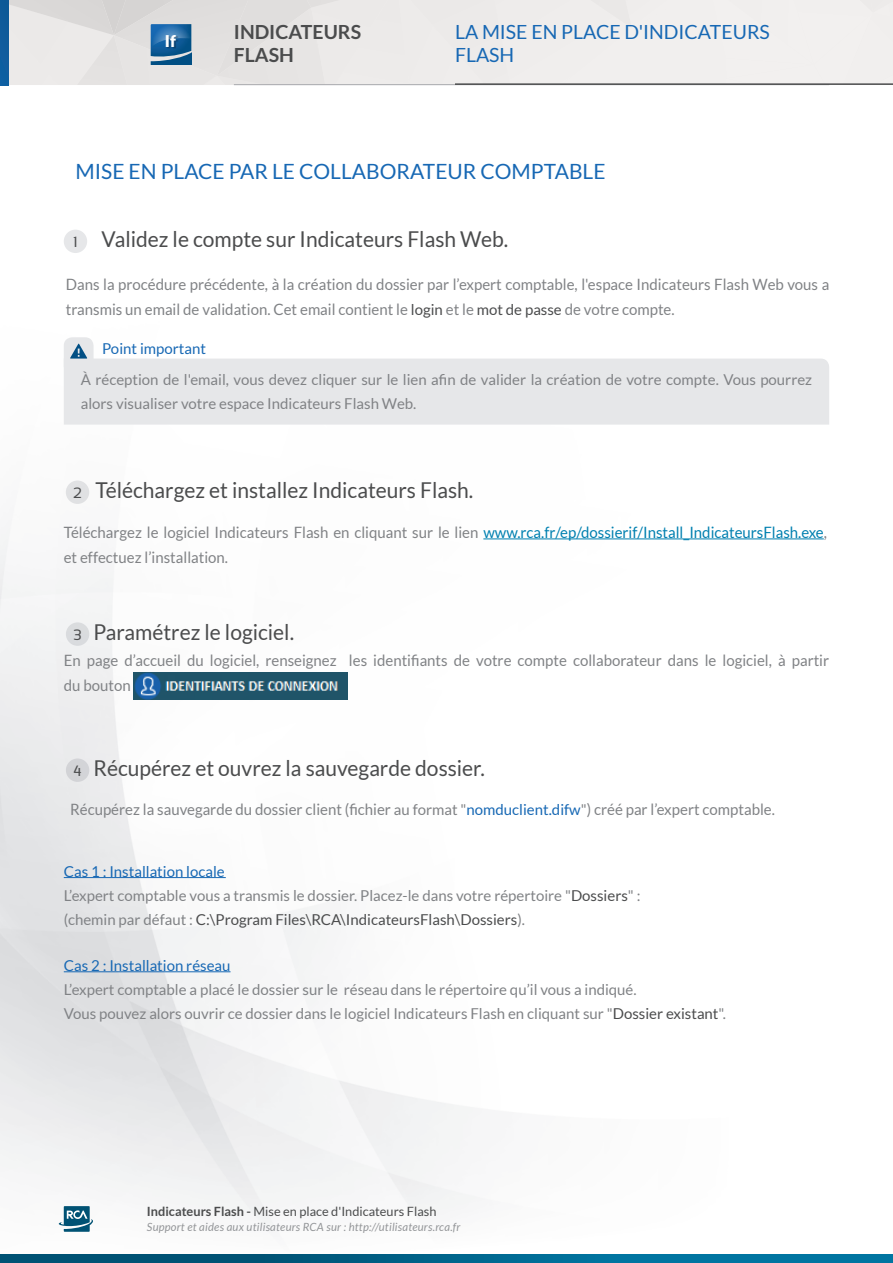
<style>
.page{position:relative;width:893px;height:1263px;background:#fff}
.page>*{position:absolute;margin:0;border:0;box-sizing:border-box;transform-origin:0 0}
.t1{font:21.9px "Lato";color:#4b4c4d;scale:.96 1}
.t2{font:21px "Lato";color:#1768b4}
.t3{font:19.5px/22.5px "Lato";color:#1768b4}
.t4{font:700 19.5px/22.5px "Lato";color:#4b4c4d}
.t5{font:900 16.2px "Lato";color:#fff}
.t6{font:15.6px/24.9px "Lato";color:#808285;scale:.96 1}
.t7{font:15px/24px "Lato";color:#808285}
.t8{font:15px "Lato";color:#4b4c4d}
.t9{font:15px "Lato";color:#1768b4}
.t10{font:15px "Sansation";color:#4b4c4d}
.t11{font:12.75px "Lato";color:#4b4c4d}
.t12{font:italic 11.25px "Lato";letter-spacing:.02em;color:#939598}
.s1{font-size:15px;color:#4b4c4d}
.s2{color:#0080b0}
.s3{font-size:15px}
.s4{font-size:15px;color:#1768b4}
.s5{color:#4b4c4d}
.s6{color:#808285}
.s7{font-weight:700}
</style>
<div class="page">
<img style="left:0;top:85px;width:829px;height:1142px">
<svg style="left:0;top:1254px;width:893px;height:9px;background:#00638a"></svg>
<svg style="left:0;top:0;width:893px;height:85px;background:#e4e4e4"></svg>
<img style="left:165px;top:33px;width:13px;height:19px">
<svg style="left:57px;top:1204px;width:37px;height:28px"></svg>
<div style="left:64px;top:230px;width:23px;height:23px;background:#e6e7e9;border-radius:50%"></div>
<div style="left:66px;top:480px;width:23px;height:24px;background:#e6e7e9;border-radius:50%"></div>
<div style="left:66px;top:622px;width:23px;height:24px;background:#d9dbde;border-radius:50%"></div>
<div style="left:66px;top:758px;width:23px;height:24px;background:#d3d4d7;border-radius:50%"></div>
<hr style="left:483px;top:538px;width:341px;height:1px;background:#0080b0">
<img style="left:134px;top:672px;width:213px;height:27px">
<hr style="left:64px;top:877px;width:162px;height:1px;background:#1768b4">
<hr style="left:64px;top:971px;width:167px;height:1px;background:#1768b4">
<div style="left:64px;top:359px;width:765px;height:66px;background:#e6e7e9"></div>
<div style="left:81px;top:373px;width:731px;height:42px;background:#e6e7e9"></div>
<svg style="left:64px;top:337px;width:30px;height:30px"></svg>
<p class="t4" style="left:234px;top:20px;width:129px">INDICATEURS<br>FLASH</p>
<p class="t5" style="left:165px;top:31px;width:13px">If</p>
<p class="t3" style="left:455px;top:21px;width:316px">LA MISE EN PLACE D'INDICATEURS<br>FLASH</p>
<p class="t2" style="left:75px;top:160px;width:532px">MISE EN PLACE PAR LE COLLABORATEUR COMPTABLE</p>
<p class="t1" style="left:102px;top:227px;width:425px">Validez le compte sur Indicateurs Flash Web.</p>
<p class="t6" style="left:66px;top:272px;width:797px">Dans la procédure précédente, à la création du dossier par l’expert comptable, l'espace Indicateurs Flash Web vous a transmis un email de validation. Cet email contient le <span class="s1">login</span> et le <span class="s1">mot de passe</span> de votre compte.</p>
<p class="t10" style="left:73px;top:233px;width:6px">1</p>
<p class="t9" style="left:102px;top:340px;width:105px">Point important</p>
<p class="t7" style="left:81px;top:367px;width:733px">À réception de l'email, vous devez cliquer sur le lien afin de valider la création de votre compte. Vous pourrez alors visualiser votre espace Indicateurs Flash Web.</p>
<p class="t1" style="left:96px;top:478px;width:395px">Téléchargez et installez Indicateurs Flash.</p>
<p class="t6" style="left:64px;top:520px;width:796px">Téléchargez le logiciel Indicateurs Flash en cliquant sur le lien <span class="s2">www.rca.fr/ep/dossierif/Install_IndicateursFlash.exe</span>, et effectuez l’installation.</p>
<p class="t10" style="left:73px;top:484px;width:10px">2</p>
<p class="t1" style="left:94px;top:620px;width:210px">Paramétrez le logiciel.</p>
<p class="t6" style="left:64px;top:648px;width:799px">En page d’accueil du logiciel, renseignez les identifiants de votre compte collaborateur dans le logiciel, à partir du bouton</p>
<p class="t10" style="left:74px;top:626px;width:10px">3</p>
<p class="t10" style="left:73px;top:762px;width:10px">4</p>
<p class="t1" style="left:94px;top:756px;width:409px">Récupérez et ouvrez la sauvegarde dossier.</p>
<p class="t6" style="left:70px;top:797px;width:736px">Récupérez la sauvegarde du dossier client (fichier <span class="s3">au format "</span><span class="s4">nomduclient.difw</span><span class="s3">"</span>) créé par l’expert comptable.</p>
<p class="t9" style="left:64px;top:863px;width:162px">Cas 1 : Installation locale</p>
<p class="t7" style="left:64px;top:883px;width:578px">L’expert comptable vous a transmis le dossier. Placez-le dans votre répertoire "<span class="s5">Dossiers</span>" :</p>
<p class="t8" style="left:64px;top:911px;width:463px"><span class="s6">(chemin par défaut :</span> C:\Program Files\RCA\IndicateursFlash\Dossiers<span class="s6">).</span></p>
<p class="t9" style="left:64px;top:957px;width:168px">Cas 2 : Installation réseau</p>
<p class="t7" style="left:64px;top:977px;width:574px">L’expert comptable a placé le dossier sur le réseau dans le répertoire qu’il vous a indiqué.</p>
<p class="t7" style="left:64px;top:1001px;width:664px">Vous pouvez alors ouvrir ce dossier dans le logiciel Indicateurs Flash en cliquant sur "<span class="s5">Dossier existant</span>".</p>
<p class="t11" style="left:147px;top:1204px;width:291px"><span class="s7">Indicateurs Flash -</span> Mise en place d'Indicateurs Flash</p>
<p class="t12" style="left:147px;top:1220px;width:315px">Support et aides aux utilisateurs RCA sur : http://utilisateurs.rca.fr</p>
</div>
